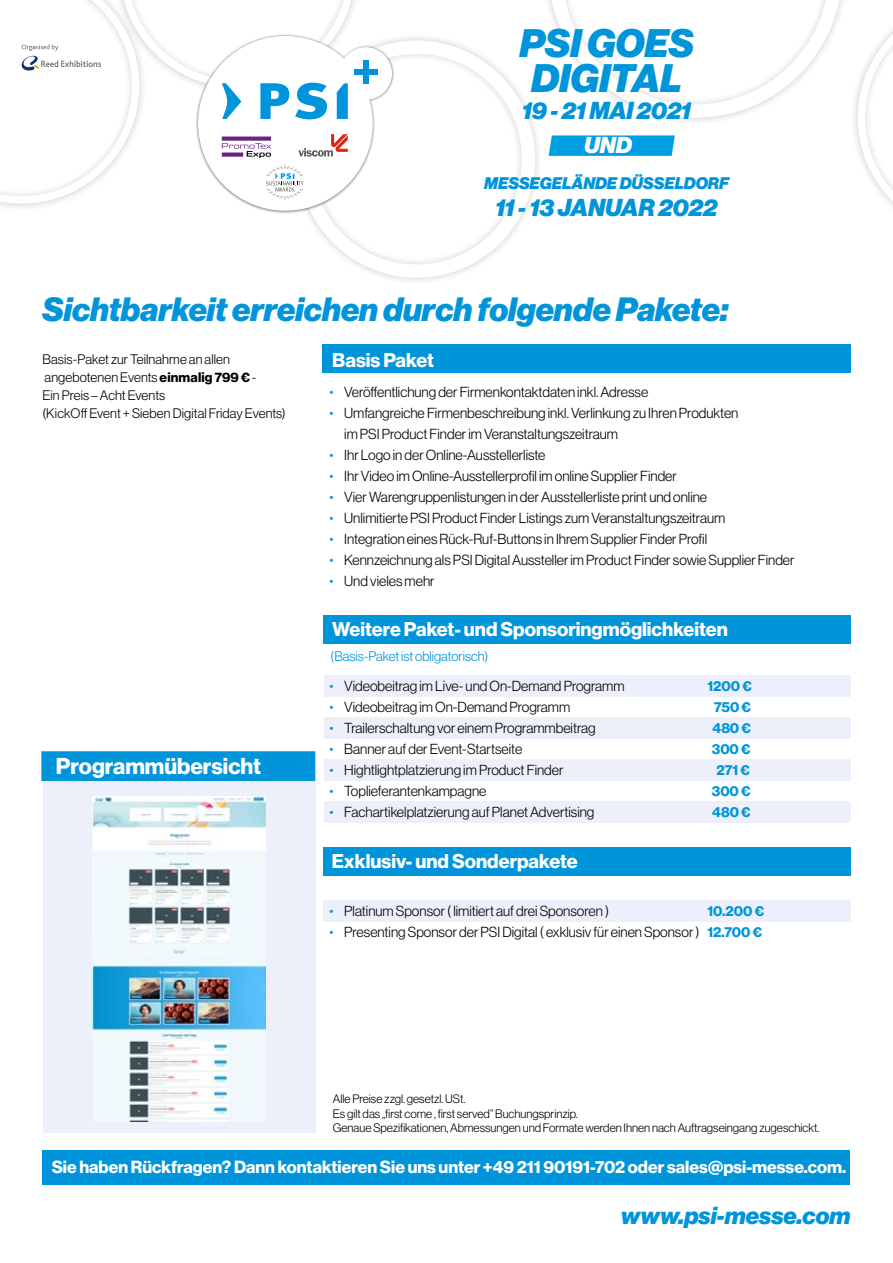
<style>
.page{position:relative;width:893px;height:1263px;background:#fff}
.page>*{position:absolute;margin:0;border:0;box-sizing:border-box;transform-origin:0 0}
.t1{font:39px/34.5px "N Haas Grotesk DS Std 96 Blk It";color:#0095db;text-align:center}
.t2{font:33px "N Haas Grotesk DS Std 96 Blk It";color:#0095db}
.t3{font:24px "N Haas Grotesk DS Std 96 Blk It";color:#0095db}
.t4{font:22.5px "N Haas Grotesk DS Std 75 Bd";color:#fff}
.t5{font:22.5px "N Haas Grotesk DS Std 96 Blk It";color:#fff}
.t6{font:19.5px "N Haas Grotesk DS Std 75 Bd";color:#fff}
.t7{font:17.25px "N Haas Grotesk DS Std 75 Bd";color:#fff}
.t8{font:16.5px "N Haas Grotesk DS Std 96 Blk It";color:#0095db}
.t9{font:14.25px/21px "N Haas Grotesk DS Std 45 Lt";color:#000}
.t10{font:14.25px "N Haas Grotesk DS Std 75 Bd";color:#0095db}
.t11{font:13.5px/18px "N Haas Grotesk DS Std 45 Lt";letter-spacing:.01em;color:#000}
.t12{font:13.5px "N Haas Grotesk DS Std 45 Lt";color:#0095db}
.t13{font:12px/14.4px "N Haas Grotesk DS Std 45 Lt";color:#000}
.s1{font-family:"N Haas Grotesk DS Std 75 Bd"}
.s2{color:#0095db}
.s3{font-family:"N Haas Grotesk DS Std 75 Bd";color:#0095db}
</style>
<div class="page">
<div style="left:43px;top:781px;width:272px;height:351px;background:#edf0fa"></div>
<div style="left:322px;top:344px;width:528px;height:29px;background:#0095db"></div>
<div style="left:323px;top:615px;width:527px;height:28px;background:#0095db"></div>
<div style="left:323px;top:848px;width:527px;height:28px;background:#0095db"></div>
<div style="left:324px;top:676px;width:526px;height:21px;background:#edf0fa"></div>
<div style="left:323px;top:900px;width:527px;height:21px;background:#edf0fa"></div>
<div style="left:324px;top:718px;width:526px;height:21px;background:#edf0fa"></div>
<div style="left:324px;top:759px;width:526px;height:22px;background:#edf0fa"></div>
<div style="left:324px;top:801px;width:526px;height:21px;background:#edf0fa"></div>
<img style="left:92px;top:796px;width:173px;height:325px">
<div style="left:41px;top:751px;width:274px;height:30px;background:#0095db;border:2px solid #0095db"></div>
<div style="left:43px;top:1150px;width:807px;height:34px;background:#0095db"></div>
<svg style="left:549px;top:0;width:293px;height:118px"></svg>
<div style="left:298px;top:40px;width:237px;height:238px;border:14px solid #fff;border-radius:50%"></div>
<svg style="left:549px;top:135px;width:126px;height:21px;background:#0da3e4"></svg>
<img style="left:266px;top:39px;width:129px;height:175px">
<svg style="left:0;top:0;width:392px;height:211px"></svg>
<svg style="left:858px;top:30px;width:35px;height:176px"></svg>
<h1 class="t1" style="left:519px;top:27px;width:176px">PSI GOES<br>DIGITAL</h1>
<h3 class="t3" style="left:522px;top:96px;width:170px">19 - 21 MAI 2021</h3>
<h3 class="t5" style="left:584px;top:132px;width:50px">UND</h3>
<p class="t8" style="left:484px;top:174px;width:246px">MESSEGELÄNDE DÜSSELDORF</p>
<h3 class="t3" style="left:495px;top:194px;width:224px">11 - 13 JANUAR 2022</h3>
<h2 class="t2" style="left:43px;top:290px;width:687px">Sichtbarkeit erreichen durch folgende Pakete:</h2>
<h3 class="t6" style="left:332px;top:348px;width:103px">Basis Paket</h3>
<p class="t11" style="left:43px;top:350px;width:245px">Basis-Paket zur Teilnahme an allen angebotenen Events <span class="s1">einmalig 799 €</span> -<br>Ein Preis – Acht Events<br>(KickOff Event + Sieben Digital Friday Events)</p>
<p class="t9" style="left:329px;top:381px;width:320px"><span class="s2">•</span> Veröffentlichung der Firmenkontaktdaten inkl. Adresse</p>
<p class="t9" style="left:344px;top:402px;width:396px;text-indent:-15px"><span class="s2">•</span> Umfangreiche Firmenbeschreibung inkl. Verlinkung zu Ihren Produkten im PSI Product Finder im Veranstaltungszeitraum</p>
<p class="t9" style="left:329px;top:444px;width:218px"><span class="s2">•</span> Ihr Logo in der Online-Ausstellerliste</p>
<p class="t9" style="left:329px;top:465px;width:349px"><span class="s2">•</span> Ihr Video im Online-Ausstellerprofil im online Supplier Finder</p>
<p class="t9" style="left:329px;top:486px;width:379px"><span class="s2">•</span> Vier Warengruppenlistungen in der Ausstellerliste print und online</p>
<p class="t9" style="left:329px;top:507px;width:397px"><span class="s2">•</span> Unlimitierte PSI Product Finder Listings zum Veranstaltungszeitraum</p>
<p class="t9" style="left:329px;top:528px;width:379px"><span class="s2">•</span> Integration eines Rück-Ruf-Buttons in Ihrem Supplier Finder Profil</p>
<p class="t9" style="left:329px;top:549px;width:467px"><span class="s2">•</span> Kennzeichnung als PSI Digital Aussteller im Product Finder sowie Supplier Finder</p>
<p class="t9" style="left:329px;top:570px;width:107px"><span class="s2">•</span> Und vieles mehr</p>
<h3 class="t6" style="left:332px;top:618px;width:397px">Weitere Paket- und Sponsoringmöglichkeiten</h3>
<h3 class="t4" style="left:56px;top:753px;width:207px">Programmübersicht</h3>
<p class="t12" style="left:331px;top:649px;width:159px">(Basis-Paket ist obligatorisch)</p>
<p class="t9" style="left:329px;top:676px;width:297px"><span class="s2">•</span> Videobeitrag im Live- und On-Demand Programm</p>
<p class="t10" style="left:707px;top:678px;width:46px">1200 €</p>
<p class="t9" style="left:329px;top:697px;width:242px"><span class="s2">•</span> Videobeitrag im On-Demand Programm</p>
<p class="t10" style="left:714px;top:699px;width:38px">750 €</p>
<p class="t9" style="left:329px;top:718px;width:268px"><span class="s2">•</span> Trailerschaltung vor einem Programmbeitrag</p>
<p class="t10" style="left:712px;top:720px;width:40px">480 €</p>
<p class="t9" style="left:329px;top:739px;width:194px"><span class="s2">•</span> Banner auf der Event-Startseite</p>
<p class="t10" style="left:712px;top:741px;width:40px">300 €</p>
<p class="t9" style="left:329px;top:760px;width:236px"><span class="s2">•</span> Hightlightplatzierung im Product Finder</p>
<p class="t10" style="left:716px;top:762px;width:35px">271 €</p>
<p class="t9" style="left:329px;top:781px;width:159px"><span class="s2">•</span> Toplieferantenkampagne</p>
<p class="t10" style="left:712px;top:783px;width:40px">300 €</p>
<p class="t9" style="left:329px;top:802px;width:267px"><span class="s2">•</span> Fachartikelplatzierung auf Planet Advertising</p>
<p class="t10" style="left:712px;top:804px;width:40px">480 €</p>
<h3 class="t6" style="left:332px;top:850px;width:248px">Exklusiv- und Sonderpakete</h3>
<p class="t9" style="left:329px;top:900px;width:281px"><span class="s2">•</span> Platinum Sponsor ( limitiert auf drei Sponsoren )</p>
<p class="t10" style="left:707px;top:902px;width:58px">10.200 €</p>
<p class="t9" style="left:329px;top:921px;width:434px"><span class="s2">•</span> Presenting Sponsor der PSI Digital ( exklusiv für einen Sponsor ) <span class="s3">12.700 €</span></p>
<p class="t13" style="left:333px;top:1092px;width:488px">Alle Preise zzgl. gesetzl. USt.<br>Es gilt das „first come , first served” Buchungsprinzip.<br>Genaue Spezifikationen, Abmessungen und Formate werden Ihnen nach Auftragseingang zugeschickt.</p>
<p class="t7" style="left:52px;top:1157px;width:796px">Sie haben Rückfragen? Dann kontaktieren Sie uns unter +49 211 90191-702 oder sales@psi-messe.com.</p>
<h3 class="t3" style="left:621px;top:1201px;width:231px">www.psi-messe.com</h3>
</div>
